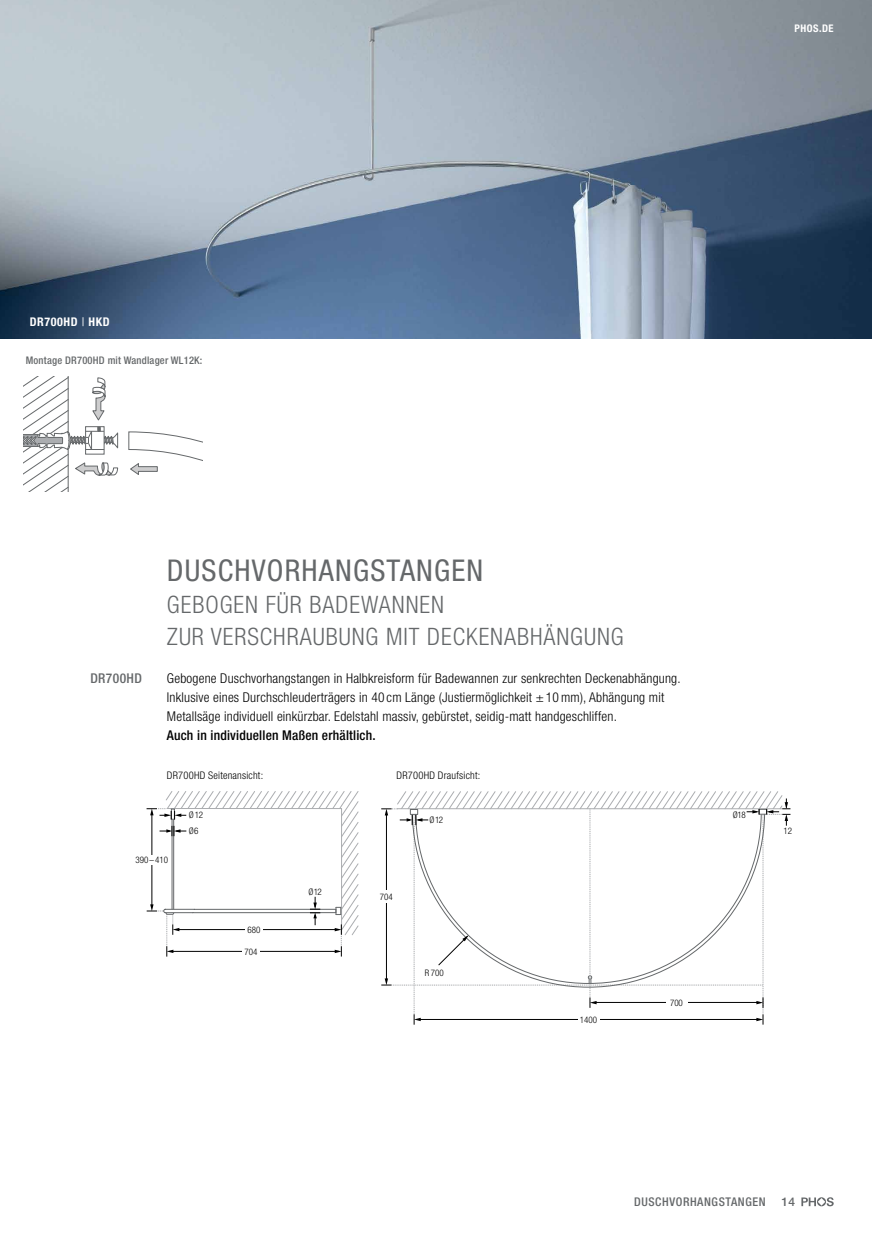
<style>
.page{position:relative;width:872px;height:1234px;background:#fff}
.page>*{position:absolute;margin:0;border:0;box-sizing:border-box;transform-origin:0 0}
.t1{font:condensed 30px "Helvetica Neue LT Std";letter-spacing:.04em;color:#65686a}
.t2{font:300 condensed 24px/32px "Helvetica Neue LT Std";letter-spacing:.04em;color:#65686a}
.t3{font:300 condensed 13.5px/19.2px "Helvetica Neue LT Std";letter-spacing:.015em;color:#000}
.t4{font:500 condensed 13.5px "Helvetica Neue LT Std";letter-spacing:.015em;color:#000}
.t5{font:500 condensed 13.5px "Helvetica Neue LT Std";letter-spacing:.03em;color:#65686a}
.t6{font:500 condensed 12px "Helvetica Neue LT Std";letter-spacing:.05em;color:#65686a}
.t7{font:700 condensed 12px "Helvetica Neue LT Std";letter-spacing:.05em;color:#fff}
.t8{font:500 12px "Helvetica Neue LT Std";color:#65686a}
.t9{font:300 condensed 10.5px "Helvetica Neue LT Std";letter-spacing:.02em;color:#000}
.t10{font:500 condensed 10.5px "Helvetica Neue LT Std";letter-spacing:.02em;color:#65686a}
.t11{font:700 condensed 10.5px "Helvetica Neue LT Std";letter-spacing:.05em;color:#fff}
.t12{font:300 condensed 9px "Helvetica Neue LT Std";color:#000}
.s1{font-weight:400}
</style>
<div class="page">
<img style="left:0;top:0;width:872px;height:338px">
<svg style="left:128px;top:431px;width:74px;height:44px"></svg>
<svg style="left:24px;top:376px;width:94px;height:115px"></svg>
<svg style="left:381px;top:791px;width:409px;height:233px"></svg>
<svg style="left:147px;top:791px;width:211px;height:165px"></svg>
<svg style="left:801px;top:1197px;width:32px;height:8px"></svg>
<p class="t11" style="left:794px;top:22px;width:41px">PHOS.DE</p>
<p class="t7" style="left:30px;top:314px;width:82px">DR700HD <span class="s1">|</span> HKD</p>
<p class="t10" style="left:26px;top:354px;width:178px">Montage DR700HD mit Wandlager WL12K:</p>
<h1 class="t1" style="left:167px;top:552px;width:318px">DUSCHVORHANGSTANGEN</h1>
<h2 class="t2" style="left:167px;top:588px;width:458px">GEBOGEN FÜR BADEWANNEN<br>ZUR VERSCHRAUBUNG MIT DECKENABHÄNGUNG</h2>
<p class="t5" style="left:90px;top:670px;width:53px">DR700HD</p>
<p class="t3" style="left:167px;top:668px;width:515px">Gebogene Duschvorhangstangen in Halbkreisform für Badewannen zur senkrechten Deckenabhängung.<br>Inklusive eines Durchschleuderträgers in 40 cm Länge (Justiermöglichkeit ± 10mm), Abhängung mit<br>Metallsäge individuell einkürzbar. Edelstahl massiv, gebürstet, seidig-matt handgeschliffen.</p>
<p class="t4" style="left:167px;top:727px;width:210px">Auch in individuellen Maßen erhältlich.</p>
<p class="t9" style="left:167px;top:768px;width:98px">DR700HD Seitenansicht:</p>
<p class="t9" style="left:396px;top:768px;width:85px">DR700HD Draufsicht:</p>
<p class="t12" style="left:135px;top:854px;width:34px">390–410</p>
<p class="t12" style="left:189px;top:810px;width:16px">Ø12</p>
<p class="t12" style="left:189px;top:825px;width:11px">Ø6</p>
<p class="t12" style="left:247px;top:924px;width:14px">680</p>
<p class="t12" style="left:244px;top:946px;width:14px">704</p>
<p class="t12" style="left:308px;top:886px;width:15px">Ø12</p>
<p class="t12" style="left:380px;top:891px;width:14px">704</p>
<p class="t12" style="left:429px;top:814px;width:15px">Ø12</p>
<p class="t12" style="left:425px;top:966px;width:20px">R 700</p>
<p class="t12" style="left:580px;top:1014px;width:19px">1400</p>
<p class="t12" style="left:670px;top:997px;width:14px">700</p>
<p class="t12" style="left:732px;top:809px;width:15px">Ø18</p>
<p class="t12" style="left:783px;top:825px;width:10px">12</p>
<p class="t6" style="left:634px;top:1194px;width:133px">DUSCHVORHANGSTANGEN</p>
<p class="t8" style="left:781px;top:1194px;width:15px">14</p>
</div>
